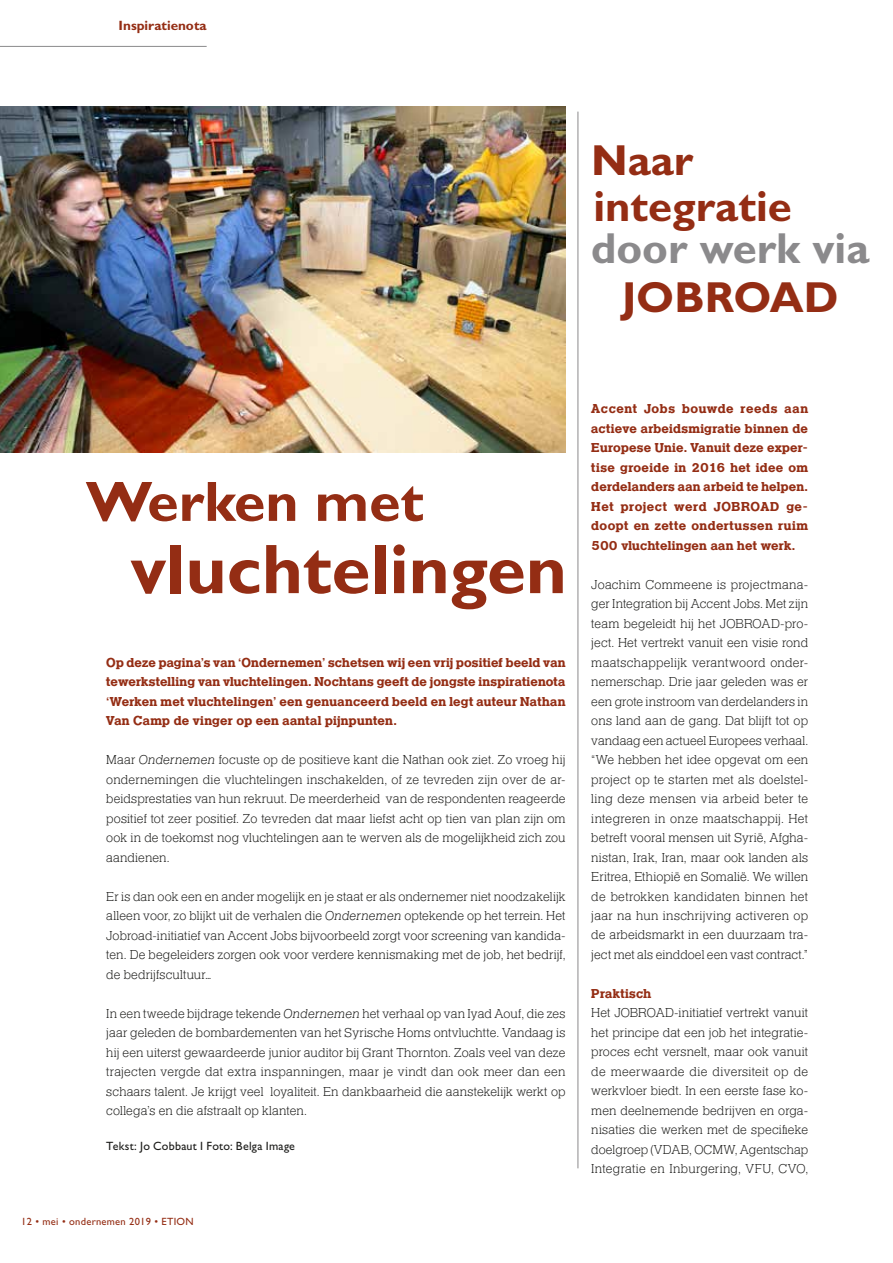
<style>
.page{position:relative;width:893px;height:1263px;background:#fff}
.page>*{position:absolute;margin:0;border:0;box-sizing:border-box;transform-origin:0 0}
.t1{font:700 70.5px "Gill Sans Std";color:#942d14}
.t2{font:700 57px "Gill Sans Std";color:#942d14}
.t3{font:700 43.5px/46.3px "Gill Sans Std";color:#942d14}
.t4{font:700 43.5px "Gill Sans Std";color:#8b8a8c}
.t5{font:300 13.5px/19.5px "Helserif";letter-spacing:.005em;color:#1d1d1b;text-align:justify}
.t6{font:700 13.5px/19.5px "Helserif";letter-spacing:.015em;color:#942d14;text-align:justify}
.t7{font:700 13.5px "Gill Sans Std";color:#942d14}
.t8{font:12px "Gill Sans Std";letter-spacing:.02em;color:#1d1d1b}
.t9{font:10.5px "Gill Sans Std";letter-spacing:.025em;color:#942d14}
.s1{font-style:italic}
</style>
<div class="page">
<hr style="left:0;top:46px;width:207px;height:1px;background:#8b8a8c">
<hr style="left:578px;top:112px;width:1px;height:1056px;background:#8b8a8c">
<img style="left:0;top:106px;width:566px;height:346px">
<p class="t7" style="left:119px;top:18px;width:90px">Inspiratienota</p>
<h3 class="t3" style="left:591px;top:137px;width:202px">Naar integratie</h3>
<h3 class="t4" style="left:591px;top:223px;width:280px">door werk via</h3>
<h3 class="t3" style="left:622px;top:274px;width:218px">JOBROAD</h3>
<h2 class="t2" style="left:86px;top:468px;width:339px">Werken met</h2>
<h1 class="t1" style="left:130px;top:528px;width:438px">vluchtelingen</h1>
<p class="t6" style="left:106px;top:653px;width:461px">Op deze pagina’s van ‘Ondernemen’ schetsen wij een vrij positief beeld van tewerkstelling van vluchtelingen. Nochtans geeft de jongste inspiratienota ‘Werken met vluchtelingen’ een genuanceerd beeld en legt auteur Nathan Van Camp de vinger op een aantal pijnpunten.</p>
<p class="t5" style="left:106px;top:750px;width:461px">Maar <span class="s1">Ondernemen</span> focuste op de positieve kant die Nathan ook ziet. Zo vroeg hij ondernemingen die vluchtelingen inschakelden, of ze tevreden zijn over de ar&shy;beidsprestaties van hun rekruut. De meerderheid van de respondenten reageerde positief tot zeer positief. Zo tevreden dat maar liefst acht op tien van plan zijn om ook in de toekomst nog vluchtelingen aan te werven als de mogelijkheid zich zou aandienen.</p>
<p class="t5" style="left:106px;top:887px;width:461px">Er is dan ook een en ander mogelijk en je staat er als ondernemer niet noodzakelijk alleen voor, zo blijkt uit de verhalen die <span class="s1">Ondernemen</span> optekende op het terrein. Het Jobroad-initiatief van Accent Jobs bijvoorbeeld zorgt voor screening van kandida&shy;ten. De begeleiders zorgen ook voor verdere kennismaking met de job, het bedrijf, de bedrijfscultuur…</p>
<p class="t5" style="left:106px;top:1004px;width:461px">In een tweede bijdrage tekende <span class="s1">Ondernemen</span> het verhaal op van Iyad Aouf, die zes jaar geleden de bombardementen van het Syrische Homs ontvluchtte. Vandaag is hij een uiterst gewaardeerde junior auditor bij Grant Thornton. Zoals veel van deze trajecten vergde dat extra inspanningen, maar je vindt dan ook meer dan een schaars talent. Je krijgt veel loyaliteit. En dankbaarheid die aanstekelijk werkt op collega’s en die afstraalt op klanten.</p>
<p class="t8" style="left:106px;top:1139px;width:190px">Tekst: Jo Cobbaut I Foto: Belga Image</p>
<p class="t9" style="left:21px;top:1216px;width:174px">12 • mei • ondernemen 2019 • ETION</p>
<p class="t6" style="left:591px;top:400px;width:218px">Accent Jobs bouwde reeds aan actieve arbeidsmigratie binnen de Europese Unie. Vanuit deze exper&shy;tise groeide in 2016 het idee om derdelanders aan arbeid te helpen.<br>Het project werd JOBROAD ge&shy;doopt en zette ondertussen ruim 500 vluchtelingen aan het werk.</p>
<p class="t5" style="left:591px;top:575px;width:218px">Joachim Commeene is projectmana&shy;ger Integration bij Accent Jobs. Met zijn team begeleidt hij het JOBROAD-pro&shy;ject. Het vertrekt vanuit een visie rond maatschappelijk verantwoord onder&shy;nemerschap. Drie jaar geleden was er een grote instroom van derdelanders in ons land aan de gang. Dat blijft tot op vandaag een actueel Europees verhaal. “We hebben het idee opgevat om een project op te starten met als doelstel&shy;ling deze mensen via arbeid beter te integreren in onze maatschappij. Het betreft vooral mensen uit Syrië, Afgha&shy;nistan, Irak, Iran, maar ook landen als Eritrea, Ethiopië en Somalië. We willen de betrokken kandidaten binnen het jaar na hun inschrijving activeren op de arbeidsmarkt in een duurzaam tra&shy;ject met als einddoel een vast contract.”</p>
<p class="t6" style="left:591px;top:984px;width:62px">Praktisch</p>
<p class="t5" style="left:591px;top:1004px;width:218px">Het JOBROAD-initiatief vertrekt vanuit het principe dat een job het integratie&shy;proces echt versnelt, maar ook vanuit de meerwaarde die diversiteit op de werkvloer biedt. In een eerste fase ko&shy;men deelnemende bedrijven en orga&shy;nisaties die werken met de specifieke doelgroep (VDAB, OCMW, Agentschap Integratie en Inburgering, VFU, CVO,</p>
</div>
